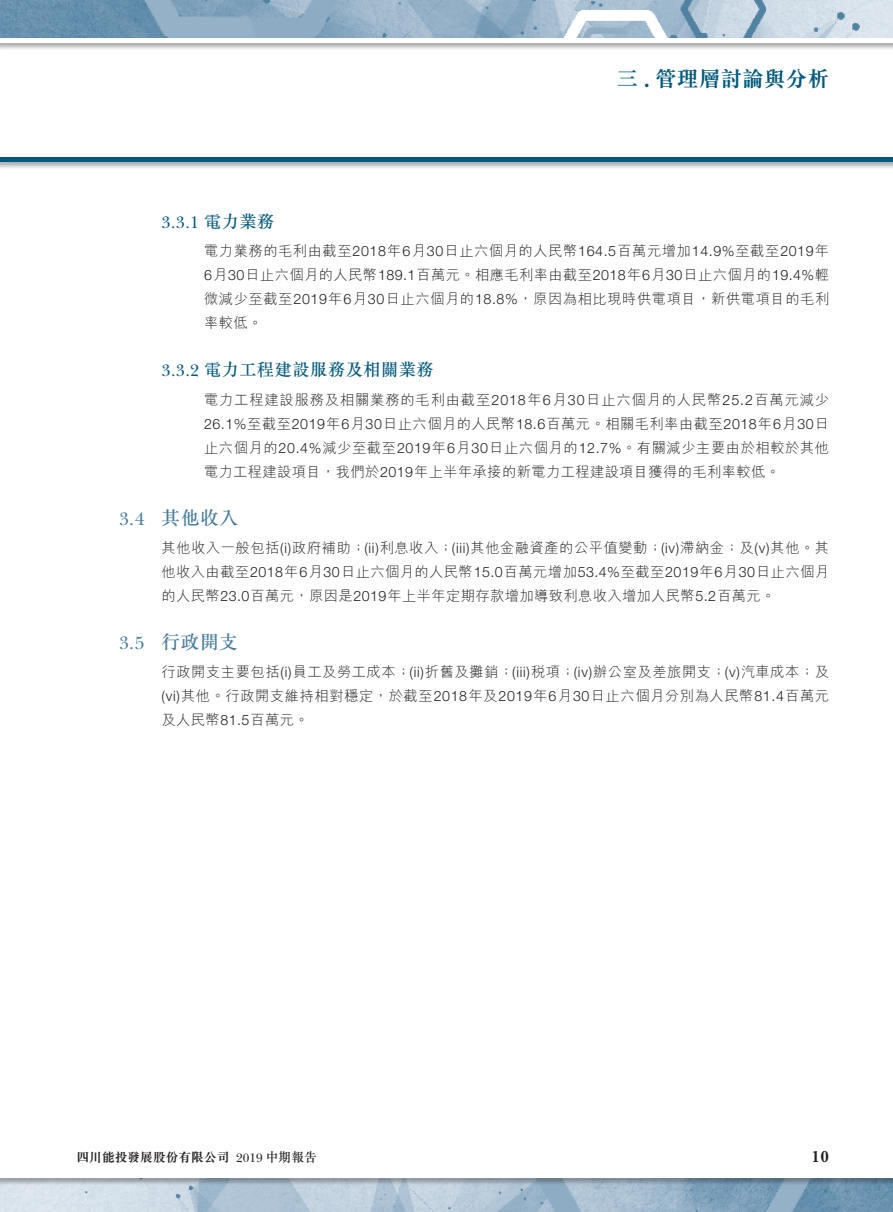
<style>
.page{position:relative;width:893px;height:1212px;background:#fff}
.page>*{position:absolute;margin:0;border:0;box-sizing:border-box;transform-origin:0 0}
.t1{font:700 21.75px "M Sung HK";color:#00597e}
.t2{font:500 18.75px "M Sung HK";letter-spacing:.025em;color:#457b9c}
.t3{font:18.75px "New Baskerville Std";color:#457b9c}
.t4{font:500 17.25px "M Sung HK";letter-spacing:.025em;color:#00597e}
.t5{font:17.25px "New Baskerville Std";color:#00597e}
.t6{font:700 16.5px "New Baskerville Std";color:#231f20}
.t7{font:300 14.25px/24px "M Hei HK";letter-spacing:.03em;color:#231f20;text-align:justify}
.t8{font:700 12.75px "M Sung HK";color:#231f20}
.t9{font:12.75px "New Baskerville Std";color:#231f20}
.s1{font-family:"New Baskerville Std"}
.s2{font-family:"M Sung HK";font-weight:500}
.s3{font-family:"Helvetica Neue LT Std"}
.s4{font-family:"New Baskerville Std";font-weight:400}
</style>
<div class="page">
<img style="left:0;top:0;width:893px;height:37px">
<img style="left:0;top:1185px;width:893px;height:27px">
<div style="left:0;top:156px;width:893px;height:13px;background:#231f20;opacity:.5"></div>
<div style="left:0;top:157px;width:893px;height:5px;background:#00597e"></div>
<div style="left:0;top:37px;width:893px;height:13px;background:#231f20;opacity:.5"></div>
<div style="left:0;top:38px;width:893px;height:5px;background:#fff"></div>
<div style="left:0;top:1172px;width:893px;height:13px;background:#231f20;opacity:.5"></div>
<hr style="left:0;top:1174px;width:893px;height:4px;background:#fff">
<h1 class="t1" style="left:616px;top:64px;width:214px">三 <span class="s1">.</span> 管理層討論與分析</h1>
<h2 class="t3" style="left:119px;top:508px;width:27px">3.4</h2>
<h2 class="t3" style="left:119px;top:632px;width:27px">3.5</h2>
<p class="t5" style="left:162px;top:212px;width:114px">3.3.1 <span class="s2">電力業務</span></p>
<p class="t7" style="left:204px;top:238px;width:627px">電力業務的毛利由截至<span class="s3">2018</span>年<span class="s3">6</span>月<span class="s3">30</span>日止六個月的人民幣<span class="s3">164.5</span>百萬元增加<span class="s3">14.9%</span>至截至<span class="s3">2019</span>年<span class="s3">6</span>月<span class="s3">30</span>日止六個月的人民幣<span class="s3">189.1</span>百萬元。相應毛利率由截至<span class="s3">2018</span>年<span class="s3">6</span>月<span class="s3">30</span>日止六個月的<span class="s3">19.4%</span>輕微減少至截至<span class="s3">2019</span>年<span class="s3">6</span>月<span class="s3">30</span>日止六個月的<span class="s3">18.8%</span>，原因為相比現時供電項目，新供電項目的毛利率較低。</p>
<p class="t4" style="left:162px;top:358px;width:274px"><span class="s4">3.3.2</span> 電力工程建設服務及相關業務</p>
<p class="t7" style="left:204px;top:387px;width:627px">電力工程建設服務及相關業務的毛利由截至<span class="s3">2018</span>年<span class="s3">6</span>月<span class="s3">30</span>日止六個月的人民幣<span class="s3">25.2</span>百萬元減少<span class="s3">26.1%</span>至截至<span class="s3">2019</span>年<span class="s3">6</span>月<span class="s3">30</span>日止六個月的人民幣<span class="s3">18.6</span>百萬元。相關毛利率由截至<span class="s3">2018</span>年<span class="s3">6</span>月<span class="s3">30</span>日止六個月的<span class="s3">20.4%</span>減少至截至<span class="s3">2019</span>年<span class="s3">6</span>月<span class="s3">30</span>日止六個月的<span class="s3">12.7%</span>。有關減少主要由於相較於其他電力工程建設項目，我們於<span class="s3">2019</span>年上半年承接的新電力工程建設項目獲得的毛利率較低。</p>
<h2 class="t2" style="left:162px;top:505px;width:78px">其他收入</h2>
<p class="t7" style="left:162px;top:535px;width:669px">其他收入一般包括 <span class="s3">)i(</span> 政府補助；<span class="s3">( )i i</span> 利息收入；<span class="s3">(iii)</span>其他金融資產的公平值變動；<span class="s3">(iv)</span>滯納金；及 <span class="s3">)v(</span> 其他。其他收入由截至<span class="s3">2018</span>年<span class="s3">6</span>月<span class="s3">30</span>日止六個月的人民幣<span class="s3">15.0</span>百萬元增加<span class="s3">53.4%</span>至截至<span class="s3">2019</span>年<span class="s3">6</span>月<span class="s3">30</span>日止六個月的人民幣<span class="s3">23.0</span>百萬元，原因是<span class="s3">2019</span>年上半年定期存款增加導致利息收入增加人民幣<span class="s3">5.2</span>百萬元。</p>
<h2 class="t2" style="left:162px;top:629px;width:78px">行政開支</h2>
<p class="t7" style="left:162px;top:659px;width:669px">行政開支主要包括 <span class="s3">)i(</span> 員工及勞工成本；<span class="s3">( )i i</span> 折舊及攤銷；<span class="s3">(iii)</span>稅項；<span class="s3">(iv)</span>辦公室及差旅開支；<span class="s3">( )v</span> 汽車成本；及<span class="s3">(vi)</span>其他。行政開支維持相對穩定，於截至<span class="s3">2018</span>年及<span class="s3">2019</span>年<span class="s3">6</span>月<span class="s3">30</span>日止六個月分別為人民幣<span class="s3">81.4</span>百萬元及人民幣<span class="s3">81.5</span>百萬元。</p>
<p class="t8" style="left:77px;top:1148px;width:155px">四川能投發展股份有限公司</p>
<p class="t9" style="left:236px;top:1150px;width:82px">2019 <span class="s2">中期報告</span></p>
<p class="t6" style="left:812px;top:1147px;width:19px">10</p>
</div>
